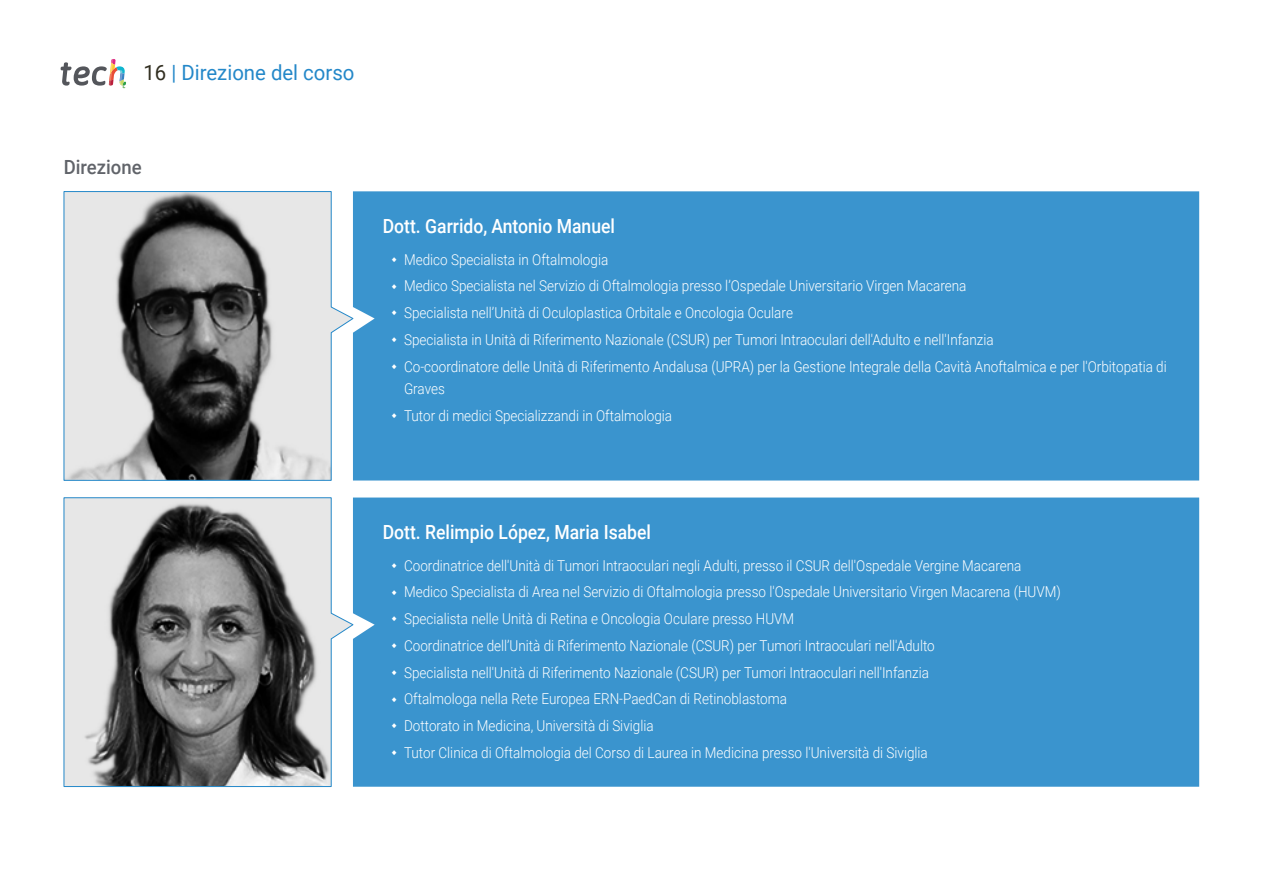
<style>
.page{position:relative;width:1263px;height:893px;background:#fff}
.page>*{position:absolute;margin:0;border:0;box-sizing:border-box;transform-origin:0 0}
.t1{font:21px "Roboto";color:#2488c9}
.t2{font:500 19.5px "Roboto";color:#fff;scale:.9 1}
.t3{font:500 19.5px "Roboto";color:#61646a;scale:.95 1}
.t4{font:300 15px/26.7px "Roboto";color:#fff;scale:.9 1}
.s1{color:#312e20}
</style>
<div class="page">
<svg style="left:61px;top:59px;width:65px;height:29px"></svg>
<div style="left:354px;top:191px;width:845px;height:289px;background:#3a94ce"></div>
<svg style="left:64px;top:191px;width:290px;height:290px;background:#a1a2a3"></svg>
<div style="left:354px;top:497px;width:845px;height:290px;background:#3a94ce"></div>
<svg style="left:64px;top:497px;width:290px;height:290px;background:#8f9192"></svg>
<svg style="left:392px;top:257px;width:5px;height:5px"></svg>
<svg style="left:392px;top:284px;width:5px;height:5px"></svg>
<svg style="left:392px;top:310px;width:5px;height:5px"></svg>
<svg style="left:392px;top:337px;width:5px;height:5px"></svg>
<svg style="left:392px;top:364px;width:5px;height:5px"></svg>
<svg style="left:392px;top:413px;width:5px;height:5px"></svg>
<svg style="left:392px;top:563px;width:5px;height:5px"></svg>
<svg style="left:392px;top:590px;width:5px;height:5px"></svg>
<svg style="left:392px;top:617px;width:5px;height:5px"></svg>
<svg style="left:392px;top:643px;width:5px;height:5px"></svg>
<svg style="left:392px;top:670px;width:5px;height:5px"></svg>
<svg style="left:392px;top:697px;width:5px;height:5px"></svg>
<svg style="left:392px;top:724px;width:5px;height:5px"></svg>
<svg style="left:392px;top:750px;width:5px;height:5px"></svg>
<h1 class="t1" style="left:144px;top:57px;width:213px"><span class="s1">16</span> | Direzione del corso</h1>
<h2 class="t3" style="left:64px;top:154px;width:84px">Direzione</h2>
<h2 class="t2" style="left:383px;top:212px;width:260px">Dott. Garrido, Antonio Manuel</h2>
<p class="t4" style="left:404px;top:245px;width:849px">Medico Specialista in Oftalmologia<br>Medico Specialista nel Servizio di Oftalmologia presso l’Ospedale Universitario Virgen Macarena<br>Specialista nell’Unità di Oculoplastica Orbitale e Oncologia Oculare<br>Specialista in Unità di Riferimento Nazionale (CSUR) per Tumori Intraoculari dell'Adulto e nell'Infanzia<br>Co-coordinatore delle Unità di Riferimento Andalusa (UPRA) per la Gestione Integrale della Cavità Anoftalmica e per l'Orbitopatia di</p>
<p class="t4" style="left:404px;top:375px;width:299px">Graves<br>Tutor di medici Specializzandi in Oftalmologia</p>
<h2 class="t2" style="left:383px;top:518px;width:299px">Dott. Relimpio López, Maria Isabel</h2>
<p class="t4" style="left:404px;top:551px;width:731px">Coordinatrice dell'Unità di Tumori Intraoculari negli Adulti, presso il CSUR dell'Ospedale Vergine Macarena Medico Specialista di Area nel Servizio di Oftalmologia presso l'Ospedale Universitario Virgen Macarena (HUVM)<br>Specialista nelle Unità di Retina e Oncologia Oculare presso HUVM<br>Coordinatrice dell’Unità di Riferimento Nazionale (CSUR) per Tumori Intraoculari nell'Adulto<br>Specialista nell'Unità di Riferimento Nazionale (CSUR) per Tumori Intraoculari nell'Infanzia<br>Oftalmologa nella Rete Europea ERN-PaedCan di Retinoblastoma<br>Dottorato in Medicina, Università di Siviglia<br>Tutor Clinica di Oftalmologia del Corso di Laurea in Medicina presso l'Università di Siviglia</p>
</div>
